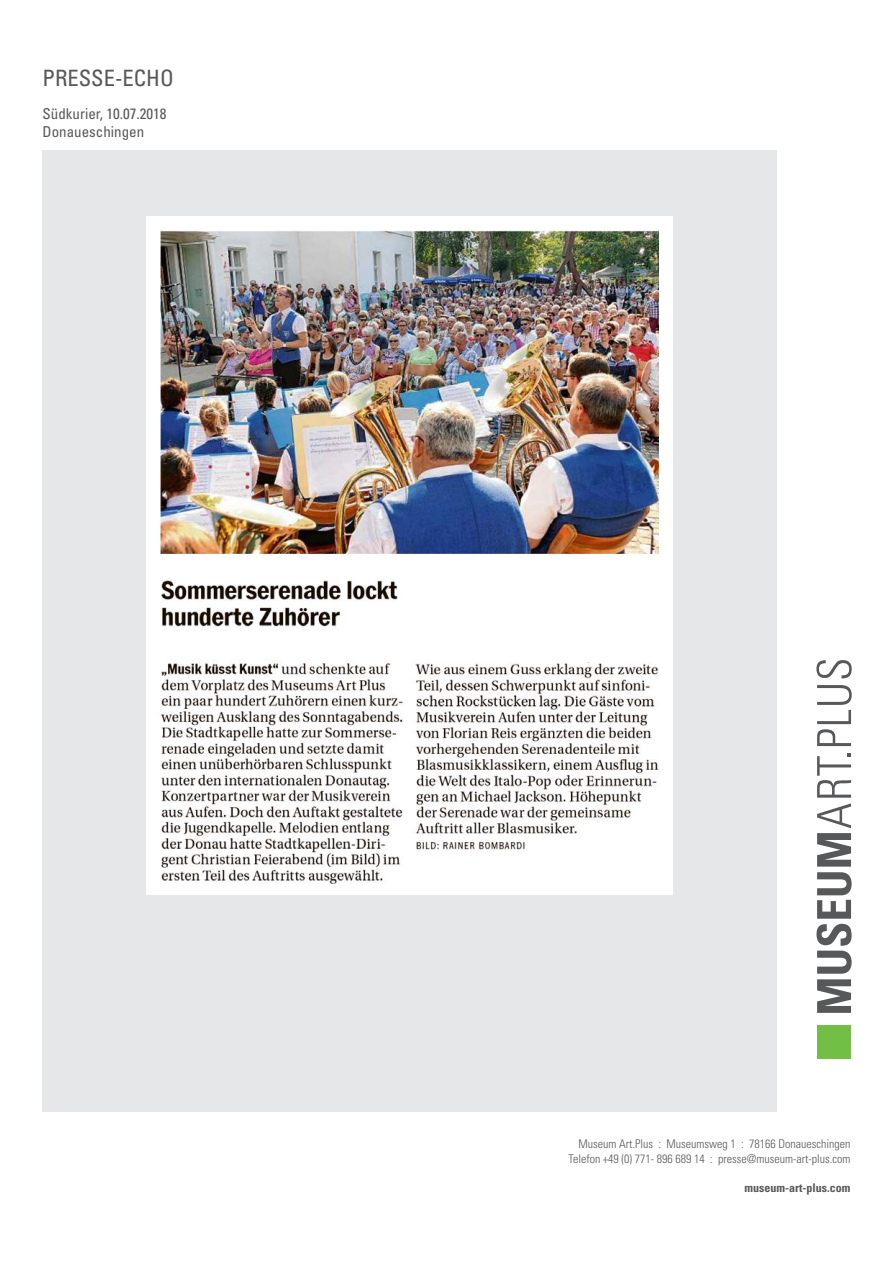
<style>
.page{position:relative;width:893px;height:1263px;background:#fff}
.page>*{position:absolute;margin:0;border:0;box-sizing:border-box;transform-origin:0 0}
.t1{font:condensed 22.5px "Univers";color:#57585a}
.t2{font:condensed 15px/18px "Univers";color:#57585a}
.t3{font:300 condensed 12px/14.4px "Univers";color:#57585a;text-align:right}
.t4{font:700 condensed 12px "Univers";color:#57585a}
</style>
<div class="page">
<div style="left:43px;top:151px;width:734px;height:961px;background:#e6e7e9"></div>
<svg style="left:816px;top:753px;width:36px;height:260px"></svg>
<svg style="left:817px;top:685px;width:35px;height:61px"></svg>
<svg style="left:816px;top:660px;width:36px;height:19px"></svg>
<div style="left:817px;top:1025px;width:34px;height:34px;background:#71bf44"></div>
<div style="left:147px;top:216px;width:526px;height:679px;background:#fff"></div>
<img style="left:161px;top:231px;width:497px;height:322px">
<img style="left:160px;top:579px;width:243px;height:304px">
<img style="left:415px;top:663px;width:244px;height:188px">
<h1 class="t1" style="left:43px;top:64px;width:133px">PRESSE-ECHO</h1>
<p class="t2" style="left:43px;top:104px;width:125px">Südkurier, 10.07.2018<br>Donaueschingen</p>
<p class="t3" style="left:569px;top:1137px;width:283px">Museum Art.Plus : Museumsweg 1 : 78166 Donaueschingen<br>Telefon +49 (0) 771- 896 689 14 : presse@museum-art-plus.com</p>
<p class="t4" style="left:744px;top:1180px;width:107px">museum-art-plus.com</p>
</div>
